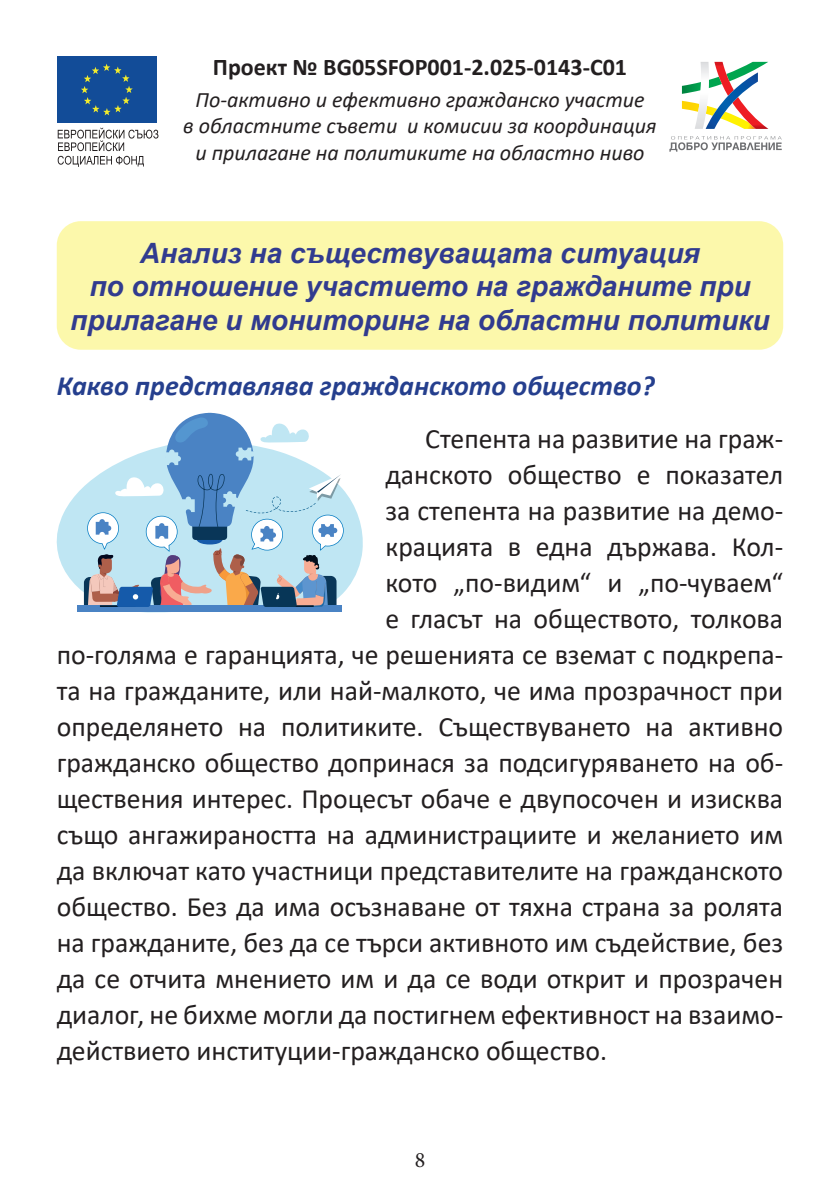
<style>
.page{position:relative;width:840px;height:1191px;background:#fff}
.page>*{position:absolute;margin:0;border:0;box-sizing:border-box;transform-origin:0 0}
.t1{font:28px "Calibri";color:#231f20}
.t2{font:italic 700 28px/33.6px "Arial";color:#313b8f;text-align:center}
.t3{font:italic 700 28px "Calibri";color:#253f8e}
.t4{font:700 24px "Calibri";color:#231f20}
.t5{font:italic 22px/26.4px "Calibri";color:#231f20;text-align:center}
.t6{font:22px "Minion Pro";color:#231f20}
</style>
<div class="page">
<svg style="left:669px;top:136px;width:112px;height:16px"></svg>
<svg style="left:681px;top:62px;width:87px;height:67px"></svg>
<div style="left:57px;top:57px;width:100px;height:66px;background:#124c98"></div>
<svg style="left:81px;top:64px;width:52px;height:51px"></svg>
<svg style="left:58px;top:128px;width:100px;height:39px"></svg>
<div style="left:57px;top:221px;width:725px;height:129px;background:#fcf8ab;border-radius:24px"></div>
<svg style="left:56px;top:486px;width:307px;height:127px;fill:#bfe6f3"></svg>
<div style="left:77px;top:606px;width:265px;height:6px;background:#4a83c4"></div>
<svg style="left:84px;top:413px;width:261px;height:199px"></svg>
<p class="t4" style="left:213px;top:50px;width:415px">Проект № BG05SFOP001-2.025-0143-C01</p>
<p class="t5" style="left:183px;top:85px;width:474px">По-активно и ефективно гражданско участие<br>в областните съвети и комисии за координация и прилагане на политиките на областно ниво</p>
<p class="t2" style="left:70px;top:237px;width:700px">Анализ на съществуващата ситуация<br>по отношение участието на гражданите при прилагане и мониторинг на областни политики</p>
<p class="t3" style="left:57px;top:366px;width:599px">Какво представлява гражданското общество?</p>
<p class="t1" style="left:425px;top:419px;width:359px">Степента на развитие на граж-</p>
<p class="t1" style="left:385px;top:455px;width:399px">данското общество е показател</p>
<p class="t1" style="left:385px;top:491px;width:399px">за степента на развитие на демо-</p>
<p class="t1" style="left:385px;top:527px;width:399px">крацията в една държава. Кол-</p>
<p class="t1" style="left:385px;top:563px;width:399px">кото „по-видим“ и „по-чуваем“</p>
<p class="t1" style="left:385px;top:599px;width:399px">е гласът на обществото, толкова</p>
<p class="t1" style="left:57px;top:635px;width:727px">по-голяма е гаранцията, че решенията се вземат с подкрепа-</p>
<p class="t1" style="left:57px;top:671px;width:727px">та на гражданите, или най-малкото, че има прозрачност при</p>
<p class="t1" style="left:57px;top:707px;width:727px">определянето на политиките. Съществуването на активно</p>
<p class="t1" style="left:57px;top:743px;width:727px">гражданско общество допринася за подсигуряването на об-</p>
<p class="t1" style="left:57px;top:779px;width:727px">ществения интерес. Процесът обаче е двупосочен и изисква</p>
<p class="t1" style="left:57px;top:815px;width:727px">също ангажираността на администрациите и желанието им</p>
<p class="t1" style="left:57px;top:851px;width:727px">да включат като участници представителите на гражданското</p>
<p class="t1" style="left:57px;top:887px;width:727px">общество. Без да има осъзнаване от тяхна страна за ролята</p>
<p class="t1" style="left:57px;top:923px;width:727px">на гражданите, без да се търси активното им съдействие, без</p>
<p class="t1" style="left:57px;top:959px;width:727px">да се отчита мнението им и да се води открит и прозрачен</p>
<p class="t1" style="left:57px;top:995px;width:727px">диалог, не бихме могли да постигнем ефективност на взаимо-</p>
<p class="t1" style="left:57px;top:1031px;width:551px">действието институции-гражданско общество.</p>
<p class="t6" style="left:414px;top:1145px;width:12px">8</p>
</div>
